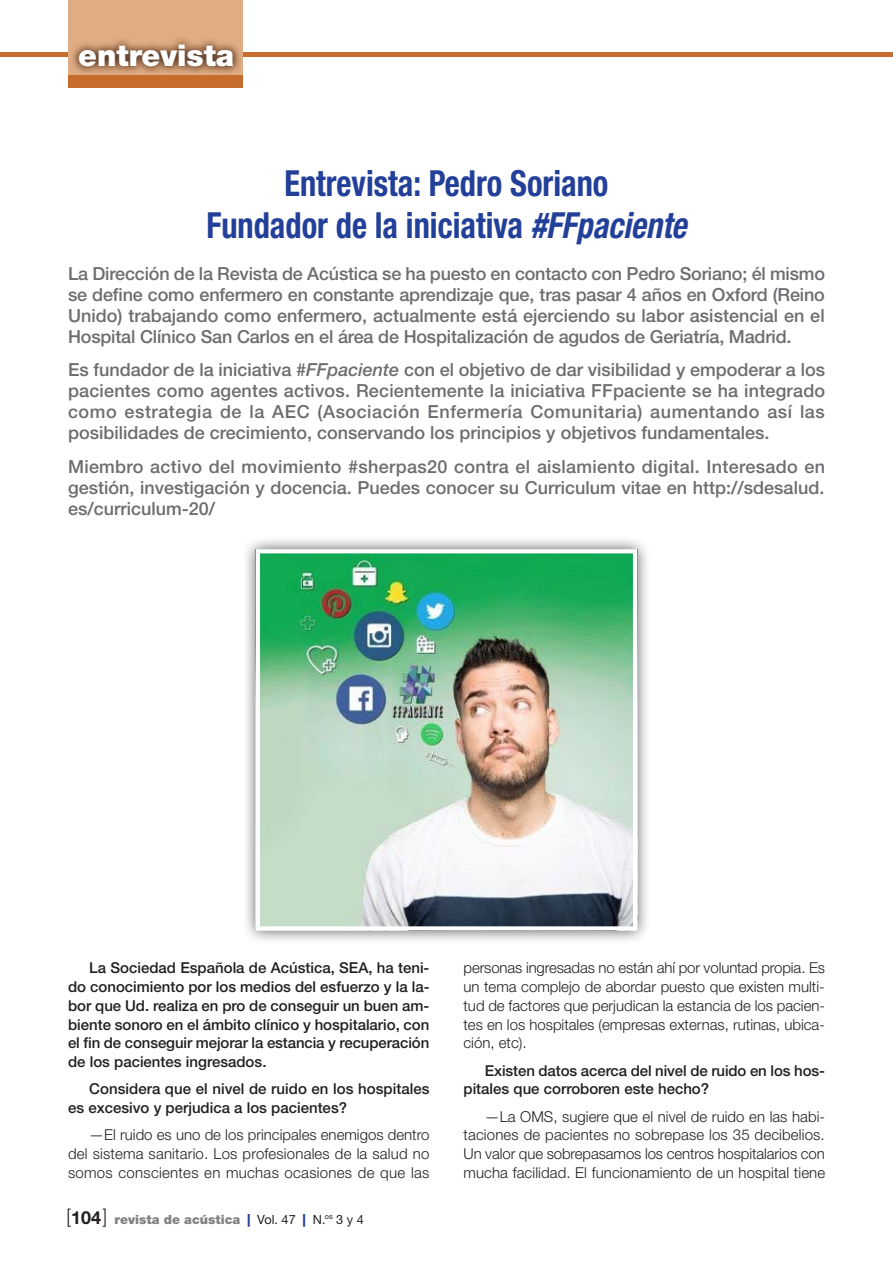
<style>
.page{position:relative;width:893px;height:1263px;background:#fff}
.page>*{position:absolute;margin:0;border:0;box-sizing:border-box;transform-origin:0 0}
.t1{font:700 condensed 36px/42px "Helvetica Neue LT Std";color:#223f99;text-align:center;scale:.9 1}
.t2{font:900 30px "Helvetica Neue LT Std";color:#fff}
.t3{font:500 18px/21px "Helvetica Neue LT Std";color:#6c6d70;text-align:justify}
.t4{font:700 18px "Helvetica Neue LT Std";color:#231f20}
.t5{font:300 15px/18.8px "Helvetica Neue LT Std";letter-spacing:.005em;color:#231f20;text-align:justify}
.t6{font:500 15px/18.8px "Helvetica Neue LT Std";color:#231f20}
.t7{font:900 12.75px "Helvetica Neue LT Std";color:#808285}
.s1{font-style:italic}
.s2{font-weight:300;font-size:19.8px}
.s3{color:#223f99}
.s4{font-weight:400;color:#231f20}
</style>
<div class="page">
<div style="left:242px;top:535px;width:409px;height:409px;background:#231f20;opacity:.75"></div>
<img style="left:261px;top:554px;width:371px;height:371px">
<div style="left:256px;top:549px;width:381px;height:381px;border:4px solid #fff"></div>
<div style="left:0;top:52px;width:893px;height:5px;background:#c66d2d"></div>
<div style="left:68px;top:0;width:175px;height:76px;background:#dfac83"></div>
<div style="left:68px;top:75px;width:175px;height:13px;background:#c66d2d"></div>
<svg style="left:72px;top:39px;width:168px;height:34px"></svg>
<h2 class="t2" style="left:78px;top:37px;width:158px">entrevista</h2>
<h1 class="t1" style="left:206px;top:162px;width:535px">Entrevista: Pedro Soriano<br>Fundador de la iniciativa <span class="s1">#FFpaciente</span></h1>
<p class="t3" style="left:68px;top:262px;width:758px">La Dirección de la Revista de Acústica se ha puesto en contacto con Pedro Soriano; él mismo se define como enfermero en constante aprendizaje que, tras pasar 4 años en Oxford (Reino Unido) trabajando como enfermero, actualmente está ejerciendo su labor asistencial en el Hospital Clínico San Carlos en el área de Hospitalización de agudos de Geriatría, Madrid.</p>
<p class="t3" style="left:68px;top:359px;width:759px">Es fundador de la iniciativa <span class="s1">#FFpaciente</span> con el objetivo de dar visibilidad y empoderar a los pacientes como agentes activos. Recientemente la iniciativa FFpaciente se ha integrado como estrategia de la AEC (Asociación Enfermería Comunitaria) aumentando así las posibilidades de crecimiento, conservando los principios y objetivos fundamentales.</p>
<p class="t3" style="left:68px;top:456px;width:758px">Miembro activo del movimiento #sherpas20 contra el aislamiento digital. Interesado en gestión, investigación y docencia. Puedes conocer su Curriculum vitae en http://sdesalud. es/curriculum-20/</p>
<p class="t6" style="left:68px;top:958px;width:363px;text-align:justify;text-indent:21px">La Sociedad Española de Acústica, SEA, ha teni&shy;do conocimiento por los medios del esfuerzo y la la&shy;bor que Ud. realiza en pro de conseguir un buen am&shy;biente sonoro en el ámbito clínico y hospitalario, con el fin de conseguir mejorar la estancia y recuperación de los pacientes ingresados.</p>
<p class="t6" style="left:68px;top:1079px;width:363px;text-indent:21px">Considera que el nivel de ruido en los hospitales es excesivo y perjudica a los pacientes?</p>
<p class="t5" style="left:68px;top:1125px;width:363px;text-indent:21px">—El ruido es uno de los principales enemigos dentro del sistema sanitario. Los profesionales de la salud no somos conscientes en muchas ocasiones de que las</p>
<p class="t4" style="left:67px;top:1207px;width:42px"><span class="s2">[</span>104<span class="s2">]</span></p>
<p class="t7" style="left:115px;top:1212px;width:251px">revista de acústica <span class="s3">|</span> <span class="s4">Vol. 47</span> <span class="s3">|</span> <span class="s4">N.</span><sup>os</sup> <span class="s4">3 y 4</span></p>
<p class="t5" style="left:463px;top:958px;width:363px">personas ingresadas no están ahí por voluntad propia. Es un tema complejo de abordar puesto que existen multi&shy;tud de factores que perjudican la estancia de los pacien&shy;tes en los hospitales (empresas externas, rutinas, ubica&shy;ción, etc).</p>
<p class="t6" style="left:463px;top:1061px;width:363px;text-indent:21px">Existen datos acerca del nivel de ruido en los hos&shy;pitales que corroboren este hecho?</p>
<p class="t5" style="left:463px;top:1107px;width:363px;text-indent:21px">—La OMS, sugiere que el nivel de ruido en las habi&shy;taciones de pacientes no sobrepase los 35 decibelios.<br>Un valor que sobrepasamos los centros hospitalarios con mucha facilidad. El funcionamiento de un hospital tiene</p>
</div>
